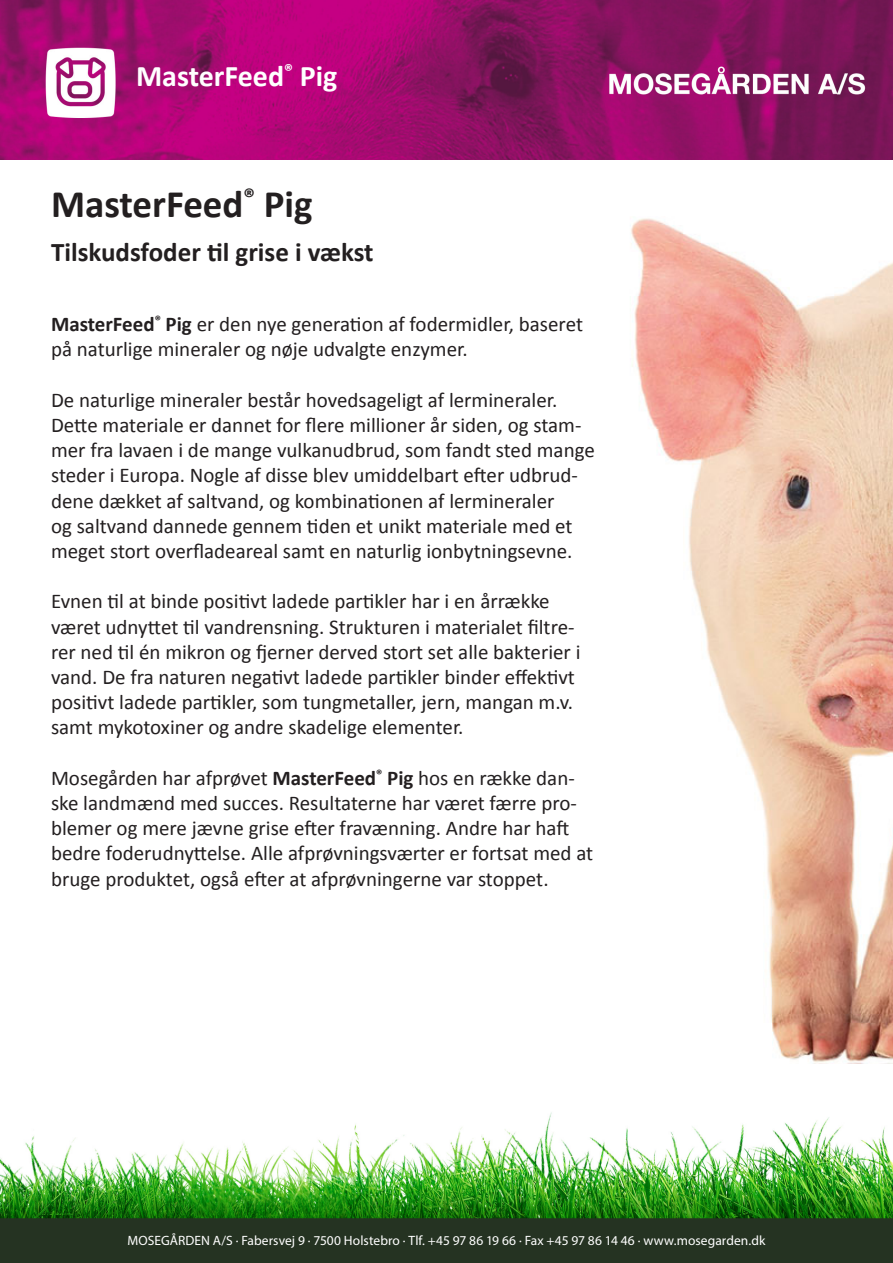
<style>
.page{position:relative;width:893px;height:1263px;background:#fff}
.page>*{position:absolute;margin:0;border:0;box-sizing:border-box;transform-origin:0 0}
.t1{font:700 39px "Calibri";color:#231f20}
.t2{font:700 30px "Calibri";color:#fff}
.t3{font:700 27px "Calibri";color:#231f20}
.t4{font:21px/25.2px "Calibri";color:#231f20}
.t5{font:13.5px "Myriad Pro";letter-spacing:.005em;color:#fff}
.s1{font-weight:700}
</style>
<div class="page">
<img style="left:631px;top:218px;width:262px;height:845px">
<img style="left:0;top:0;width:893px;height:159px">
<img style="left:0;top:1112px;width:893px;height:151px">
<p class="t2" style="left:136px;top:56px;width:203px">MasterFeed<sup>®</sup> Pig</p>
<p class="t1" style="left:51px;top:179px;width:263px">MasterFeed<sup>®</sup> Pig</p>
<p class="t3" style="left:51px;top:234px;width:324px">Tilskudsfoder til grise i vækst</p>
<p class="t4" style="left:51px;top:312px;width:533px"><span class="s1">MasterFeed</span><sup>®</sup> <span class="s1">Pig</span> er den nye generation af fodermidler, baseret på naturlige mineraler og nøje udvalgte enzymer.</p>
<p class="t4" style="left:51px;top:387px;width:545px">De naturlige mineraler består hovedsageligt af lermineraler.<br>Dette materiale er dannet for flere millioner år siden, og stam&shy;mer fra lavaen i de mange vulkanudbrud, som fandt sted mange steder i Europa. Nogle af disse blev umiddelbart efter udbrud&shy;dene dækket af saltvand, og kombinationen af lermineraler<br>og saltvand dannede gennem tiden et unikt materiale med et meget stort overfladeareal samt en naturlig ionbytningsevne.</p>
<p class="t4" style="left:51px;top:589px;width:531px">Evnen til at binde positivt ladede partikler har i en årrække været udnyttet til vandrensning. Strukturen i materialet filtre&shy;rer ned til én mikron og fjerner derved stort set alle bakterier i vand. De fra naturen negativt ladede partikler binder effektivt positivt ladede partikler, som tungmetaller, jern, mangan m.v. samt mykotoxiner og andre skadelige elementer.</p>
<p class="t4" style="left:51px;top:765px;width:544px">Mosegården har afprøvet <span class="s1">MasterFeed</span><sup>®</sup> <span class="s1">Pig</span> hos en række dan&shy;ske landmænd med succes. Resultaterne har været færre pro&shy;blemer og mere jævne grise efter fravænning. Andre har haft bedre foderudnyttelse. Alle afprøvningsværter er fortsat med at bruge produktet, også efter at afprøvningerne var stoppet.</p>
<p class="t5" style="left:128px;top:1232px;width:639px">MOSEGÅRDEN A/S · Fabersvej 9 · 7500 Holstebro · Tlf. +45 97 86 19 66 · Fax +45 97 86 14 46 · www.mosegarden.dk</p>
</div>
